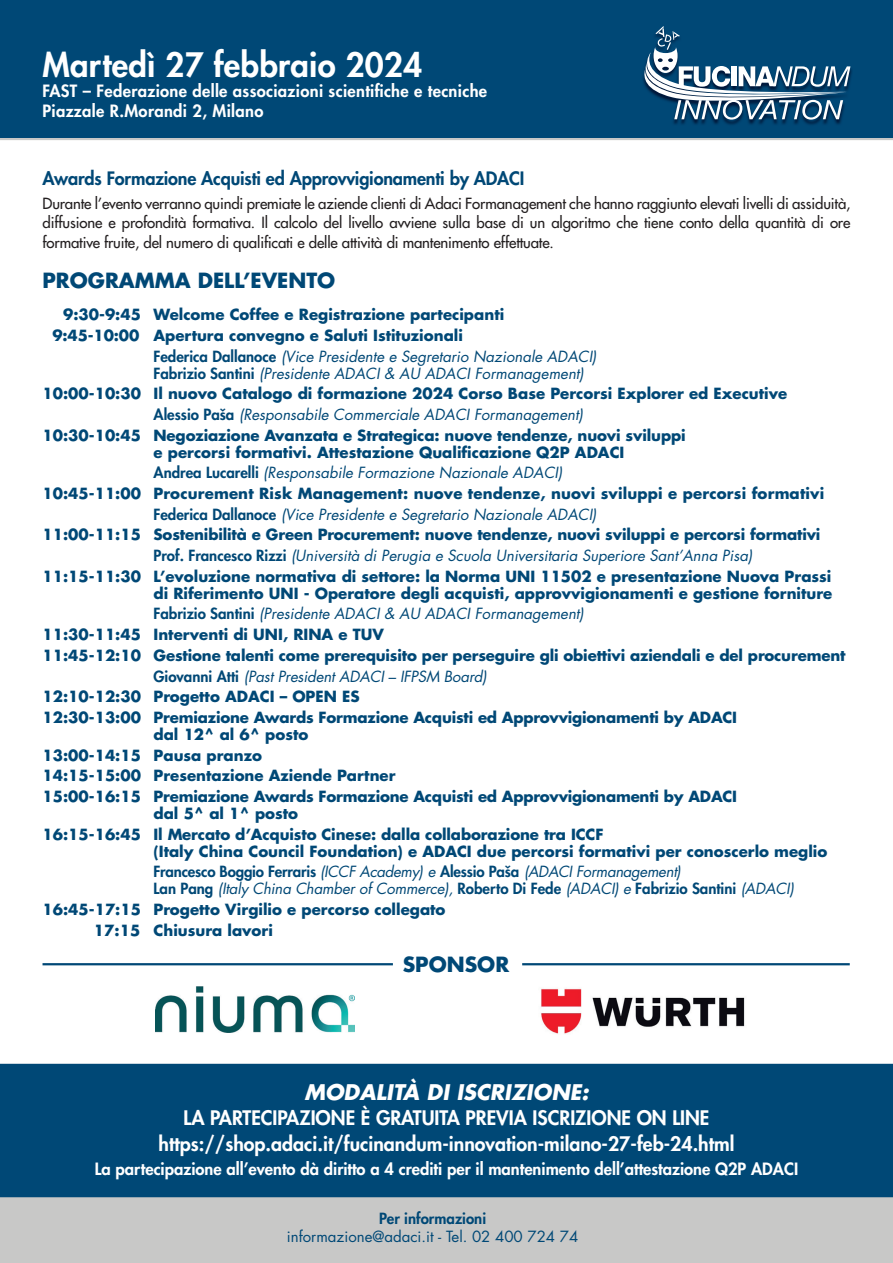
<style>
.page{position:relative;width:893px;height:1263px;background:#fff}
.page>*{position:absolute;margin:0;border:0;box-sizing:border-box;transform-origin:0 0}
.t1{font:800 32.85px "Futura Std";letter-spacing:.01em;color:#fff}
.t2{font:italic 700 21px "Futura Std";color:#fff}
.t3{font:700 20.4px "Futura Std";color:#004876}
.t4{font:800 19.5px/25.5px "Futura Std";color:#fff;text-align:center}
.t5{font:800 18px "Futura Std";letter-spacing:-.01em;color:#004876}
.t6{font:800 16.5px "Futura Std";color:#fff}
.t7{font:800 16.5px/19.8px "Futura Std";letter-spacing:.02em;color:#fff}
.t8{font:700 15px/20.7px "Futura Std";color:#004876}
.t9{font:italic 15px "Futura Std";color:#004876}
.t10{font:500 15px/19.5px "Futura Std";letter-spacing:-.01em;color:#231f20;text-align:justify}
.t11{font:15px "Futura Std";color:#004876}
.t12{font:800 15px "Futura Std";color:#004876}
.s1{font-weight:800;font-style:normal}
.s2{font-weight:800}
.s3{font-weight:400;font-style:italic}
</style>
<div class="page">
<div style="left:0;top:1197px;width:893px;height:66px;background:#c8c8c7"></div>
<svg style="left:0;top:137px;width:893px;height:3px;background:#859dac"></svg>
<div style="left:0;top:0;width:893px;height:137px;background:#004876"></div>
<div style="left:0;top:1064px;width:893px;height:133px;background:#004876"></div>
<img style="left:673px;top:66px;width:179px;height:59px">
<svg style="left:643px;top:26px;width:207px;height:94px"></svg>
<hr style="left:43px;top:963px;width:350px;height:2px;background:#004876">
<hr style="left:522px;top:963px;width:328px;height:2px;background:#004876">
<img style="left:156px;top:987px;width:199px;height:45px">
<img style="left:541px;top:988px;width:204px;height:46px">
<h1 class="t1" style="left:43px;top:44px;width:381px">Martedì 27 febbraio 2024</h1>
<p class="t7" style="left:43px;top:81px;width:446px">FAST – Federazione delle associazioni scientifiche e tecniche<br>Piazzale R.Morandi 2, Milano</p>
<p class="t5" style="left:43px;top:167px;width:483px">Awards Formazione Acquisti ed Approvvigionamenti by ADACI</p>
<p class="t10" style="left:43px;top:193px;width:809px">Durante l’evento verranno quindi premiate le aziende clienti di Adaci Formanagement che hanno raggiunto elevati livelli di assiduità, diffusione e profondità formativa. Il calcolo del livello avviene sulla base di un algoritmo che tiene conto della quantità di ore formative fruite, del numero di qualificati e delle attività di mantenimento effettuate.</p>
<h3 class="t3" style="left:43px;top:266px;width:294px">PROGRAMMA DELL’EVENTO</h3>
<p class="t8" style="left:63px;top:304px;width:443px">9:30-9:45 Welcome Coffee e Registrazione partecipanti</p>
<p class="t8" style="left:53px;top:325px;width:412px">9:45-10:00 Apertura convegno e Saluti Istituzionali</p>
<p class="t9" style="left:154px;top:346px;width:445px"><span class="s1">Federica Dallanoce</span> (Vice Presidente e Segretario Nazionale ADACI)</p>
<p class="t9" style="left:154px;top:363px;width:432px"><span class="s1">Fabrizio Santini</span> (Presidente ADACI &amp; AU ADACI Formanagement)</p>
<p class="t8" style="left:43px;top:383px;width:746px">10:00-10:30 Il nuovo Catalogo di formazione 2024 Corso Base Percorsi Explorer ed Executive</p>
<p class="t9" style="left:154px;top:405px;width:431px"><span class="s1">Alessio Paša</span> (Responsabile Commerciale ADACI Formanagement)</p>
<p class="t8" style="left:43px;top:424px;width:645px">10:30-10:45 Negoziazione Avanzata e Strategica: nuove tendenze, nuovi sviluppi</p>
<p class="t8" style="left:154px;top:441px;width:472px">e percorsi formativi. Attestazione Qualificazione Q2P ADACI</p>
<p class="t9" style="left:154px;top:463px;width:410px"><span class="s1">Andrea Lucarelli</span> (Responsabile Formazione Nazionale ADACI)</p>
<p class="t8" style="left:43px;top:483px;width:783px">10:45-11:00 Procurement Risk Management: nuove tendenze, nuovi sviluppi e percorsi formativi</p>
<p class="t9" style="left:154px;top:505px;width:445px"><span class="s1">Federica Dallanoce</span> (Vice Presidente e Segretario Nazionale ADACI)</p>
<p class="t8" style="left:43px;top:524px;width:779px">11:00-11:15 Sostenibilità e Green Procurement: nuove tendenze, nuovi sviluppi e percorsi formativi</p>
<p class="t9" style="left:154px;top:546px;width:600px"><span class="s1">Prof. Francesco Rizzi</span> (Università di Perugia e Scuola Universitaria Superiore Sant’Anna Pisa)</p>
<p class="t8" style="left:43px;top:566px;width:790px">11:15-11:30 L’evoluzione normativa di settore: la Norma UNI 11502 e presentazione Nuova Prassi</p>
<p class="t8" style="left:154px;top:583px;width:680px">di Riferimento UNI - Operatore degli acquisti, approvvigionamenti e gestione forniture</p>
<p class="t9" style="left:154px;top:604px;width:432px"><span class="s1">Fabrizio Santini</span> (Presidente ADACI &amp; AU ADACI Formanagement)</p>
<p class="t8" style="left:43px;top:624px;width:343px">11:30-11:45 Interventi di UNI, RINA e TUV</p>
<p class="t8" style="left:43px;top:645px;width:804px">11:45-12:10 Gestione talenti come prerequisito per perseguire gli obiettivi aziendali e del procurement</p>
<p class="t9" style="left:154px;top:666px;width:335px"><span class="s1">Giovanni Atti</span> (Past President ADACI – IFPSM Board)</p>
<p class="t8" style="left:43px;top:686px;width:319px">12:10-12:30 Progetto ADACI – OPEN ES</p>
<p class="t8" style="left:43px;top:707px;width:696px">12:30-13:00 Premiazione Awards Formazione Acquisti ed Approvvigionamenti by ADACI</p>
<p class="t8" style="left:43px;top:724px;width:696px;text-indent:111px">dal 12^ al 6^ posto<br>13:00-14:15 Pausa pranzo<br>14:15-15:00 Presentazione Aziende Partner<br>15:00-16:15 Premiazione Awards Formazione Acquisti ed Approvvigionamenti by ADACI</p>
<p class="t8" style="left:43px;top:803px;width:562px;text-indent:111px">dal 5^ al 1^ posto<br>16:15-16:45 Il Mercato d’Acquisto Cinese: dalla collaborazione tra ICCF</p>
<p class="t8" style="left:154px;top:840px;width:675px">(Italy China Council Foundation) e ADACI due percorsi formativi per conoscerlo meglio<br><span class="s2">Francesco Boggio Ferraris</span> <span class="s3">(ICCF Academy) e</span> <span class="s2">Alessio Paša</span> <span class="s3">(ADACI Formanagement)</span></p>
<p class="t9" style="left:154px;top:879px;width:642px"><span class="s1">Lan Pang</span> (Italy China Chamber of Commerce), <span class="s1">Roberto Di Fede</span> (ADACI) e <span class="s1">Fabrizio Santini</span> (ADACI)</p>
<p class="t8" style="left:43px;top:899px;width:404px">16:45-17:15 Progetto Virgilio e percorso collegato</p>
<p class="t8" style="left:94px;top:919px;width:180px">17:15 Chiusura lavori</p>
<h3 class="t3" style="left:403px;top:951px;width:108px">SPONSOR</h3>
<h2 class="t2" style="left:304px;top:1078px;width:286px">MODALITÀ DI ISCRIZIONE:</h2>
<h3 class="t4" style="left:158px;top:1105px;width:577px">LA PARTECIPAZIONE È GRATUITA PREVIA ISCRIZIONE ON LINE https://shop.adaci.it/fucinandum-innovation-milano-27-feb-24.html</h3>
<p class="t6" style="left:95px;top:1158px;width:705px">La partecipazione all’evento dà diritto a 4 crediti per il mantenimento dell’attestazione Q2P ADACI</p>
<p class="t12" style="left:379px;top:1209px;width:109px">Per informazioni</p>
<p class="t11" style="left:287px;top:1227px;width:293px">informazione@adaci.it - Tel. 02 400 724 74</p>
</div>
